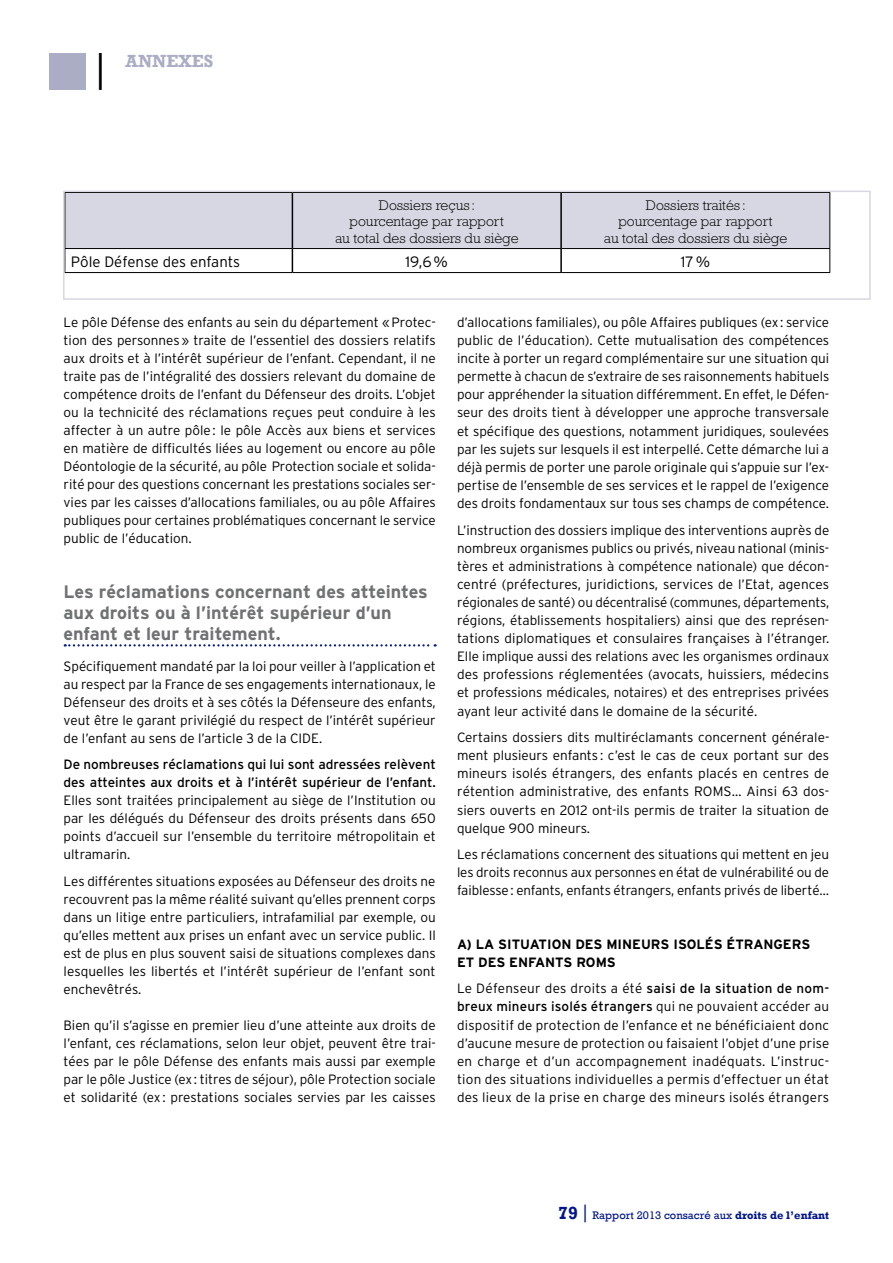
<style>
.page{position:relative;width:893px;height:1263px;background:#fff}
.page>*{position:absolute;margin:0;border:0;box-sizing:border-box;transform-origin:0 0}
.t1{font:700 18px/21px "Interstate";color:#707172}
.t2{font:700 18px "Rockwell";color:#abadc5}
.t3{font:300 15px "Interstate";color:#000}
.t4{font:300 14.25px/16.5px "Rockwell";color:#000;text-align:center}
.t5{font:300 13.5px/18.1px "Interstate";color:#000;text-align:justify}
.t6{font:13.5px/18px "Interstate";color:#000}
.t7{font:300 13.5px/26.5px "Interstate";letter-spacing:.02em;color:#000}
.t8{font:700 13.5px "Interstate";color:#000}
.t9{font:11.25px "Rockwell";color:#001589}
.s1{font-family:"Interstate";font-weight:300;font-size:37.5px;color:#000}
.s2{font-weight:700}
.s3{font-weight:400}
.s4{font-weight:700;font-size:18px}
.s5{font-family:"Interstate";font-weight:300;font-size:18px}
</style>
<div class="page">
<div style="left:49px;top:53px;width:37px;height:37px;background:#abadc5"></div>
<svg style="left:66px;top:194px;width:764px;height:78px"></svg>
<hr style="left:65px;top:272px;width:227px;height:1px;background:#000">
<hr style="left:292px;top:272px;width:269px;height:1px;background:#000">
<hr style="left:561px;top:272px;width:269px;height:1px;background:#000">
<div style="left:63px;top:191px;width:808px;height:109px;border:2px solid #d6d7e2"></div>
<svg style="left:65px;top:644px;width:371px;height:2px"></svg>
<h1 class="t2" style="left:95px;top:50px;width:120px"><span class="s1">|</span> ANNEXES</h1>
<p class="t4" style="left:335px;top:196px;width:185px">Dossiers reçus :<br>pourcentage par rapport<br>au total des dossiers du siège</p>
<p class="t4" style="left:604px;top:196px;width:185px">Dossiers traités :<br>pourcentage par rapport<br>au total des dossiers du siège</p>
<p class="t3" style="left:71px;top:252px;width:171px">Pôle Défense des enfants</p>
<p class="t3" style="left:406px;top:252px;width:44px">19,6%</p>
<p class="t3" style="left:681px;top:252px;width:31px">17%</p>
<p class="t5" style="left:64px;top:313px;width:374px">Le pôle Défense des enfants au sein du département «Protec&shy;tion des personnes» traite de l’essentiel des dossiers relatifs aux droits et à l’intérêt supérieur de l’enfant. Cependant, il ne traite pas de l’intégralité des dossiers relevant du domaine de compétence droits de l’enfant du Défenseur des droits. L’objet ou la technicité des réclamations reçues peut conduire à les affecter à un autre pôle: le pôle Accès aux biens et services en matière de difficultés liées au logement ou encore au pôle Déontologie de la sécurité, au pôle Protection sociale et solida&shy;rité pour des questions concernant les prestations sociales ser&shy;vies par les caisses d’allocations familiales, ou au pôle Affaires publiques pour certaines problématiques concernant le service public de l’éducation.</p>
<h1 class="t1" style="left:64px;top:581px;width:366px">Les réclamations concernant des atteintes aux droits ou à l’intérêt supérieur d’un enfant et leur traitement.</h1>
<p class="t5" style="left:64px;top:657px;width:374px">Spécifiquement mandaté par la loi pour veiller à l’application et au respect par la France de ses engagements internationaux, le Défenseur des droits et à ses côtés la Défenseure des enfants, veut être le garant privilégié du respect de l’intérêt supérieur de l’enfant au sens de l’article 3 de la CIDE.</p>
<p class="t6" style="left:64px;top:755px;width:374px">De nombreuses réclamations qui lui sont adressées relèvent des atteintes aux droits et à l’intérêt supérieur de l’enfant.</p>
<p class="t5" style="left:64px;top:791px;width:374px">Elles sont traitées principalement au siège de l’Institution ou par les délégués du Défenseur des droits présents dans 650 points d’accueil sur l’ensemble du territoire métropolitain et ultramarin.</p>
<p class="t5" style="left:64px;top:872px;width:374px">Les différentes situations exposées au Défenseur des droits ne recouvrent pas la même réalité suivant qu’elles prennent corps dans un litige entre particuliers, intrafamilial par exemple, ou qu’elles mettent aux prises un enfant avec un service public. Il est de plus en plus souvent saisi de situations complexes dans lesquelles les libertés et l’intérêt supérieur de l’enfant sont enchevêtrés.</p>
<p class="t5" style="left:64px;top:1016px;width:374px">Bien qu’il s’agisse en premier lieu d’une atteinte aux droits de l’enfant, ces réclamations, selon leur objet, peuvent être trai&shy;tées par le pôle Défense des enfants mais aussi par exemple par le pôle Justice (ex: titres de séjour), pôle Protection sociale et solidarité (ex : prestations sociales servies par les caisses</p>
<p class="t5" style="left:457px;top:313px;width:374px">d’allocations familiales), ou pôle Affaires publiques (ex: service public de l’éducation). Cette mutualisation des compétences incite à porter un regard complémentaire sur une situation qui permette à chacun de s’extraire de ses raisonnements habituels pour appréhender la situation différemment. En effet, le Défen&shy;seur des droits tient à développer une approche transversale et spécifique des questions, notamment juridiques, soulevées par les sujets sur lesquels il est interpellé. Cette démarche lui a déjà permis de porter une parole originale qui s’appuie sur l’ex&shy;pertise de l’ensemble de ses services et le rappel de l’exigence des droits fondamentaux sur tous ses champs de compétence.</p>
<p class="t5" style="left:457px;top:521px;width:374px">L’instruction des dossiers implique des interventions auprès de nombreux organismes publics ou privés, niveau national (minis&shy;tères et administrations à compétence nationale) que décon&shy;centré (préfectures, juridictions, services de l’Etat, agences régionales de santé) ou décentralisé (communes, départements, régions, établissements hospitaliers) ainsi que des représen&shy;tations diplomatiques et consulaires françaises à l’étranger.<br>Elle implique aussi des relations avec les organismes ordinaux des professions réglementées (avocats, huissiers, médecins et professions médicales, notaires) et des entreprises privées ayant leur activité dans le domaine de la sécurité.</p>
<p class="t5" style="left:457px;top:728px;width:374px">Certains dossiers dits multiréclamants concernent générale&shy;ment plusieurs enfants : c’est le cas de ceux portant sur des mineurs isolés étrangers, des enfants placés en centres de rétention administrative, des enfants ROMS… Ainsi 63 dos&shy;siers ouverts en 2012 ont-ils permis de traiter la situation de quelque 900 mineurs.</p>
<p class="t5" style="left:457px;top:845px;width:374px">Les réclamations concernent des situations qui mettent en jeu les droits reconnus aux personnes en état de vulnérabilité ou de faiblesse: enfants, enfants étrangers, enfants privés de liberté…</p>
<p class="t8" style="left:457px;top:936px;width:51px">a) La situation</p>
<p class="t8" style="left:575px;top:936px;width:10px">des</p>
<p class="t8" style="left:606px;top:936px;width:10px">mineurs</p>
<p class="t8" style="left:673px;top:936px;width:9px">isol</p>
<p class="t8" style="left:705px;top:936px;width:41px">és étrangers</p>
<p class="t8" style="left:457px;top:954px;width:31px">et des</p>
<p class="t8" style="left:509px;top:954px;width:10px">enfants</p>
<p class="t7" style="left:457px;top:948px;width:374px;text-indent:119px"><span class="s2">Roms<br></span>Le Défenseur des droits a été <span class="s3">saisi de la situation de nom-</span></p>
<p class="t5" style="left:457px;top:997px;width:374px"><span class="s3">breux mineurs isolés étrangers</span> qui ne pouvaient accéder au dispositif de protection de l’enfance et ne bénéficiaient donc d’aucune mesure de protection ou faisaient l’objet d’une prise en charge et d’un accompagnement inadéquats. L’instruc&shy;tion des situations individuelles a permis d’effectuer un état des lieux de la prise en charge des mineurs isolés étrangers</p>
<p class="t9" style="left:558px;top:1208px;width:273px"><span class="s4">79</span> <span class="s5">|</span> Rapport 2013 consacré aux <span class="s2">droits de l’enfant</span></p>
</div>
